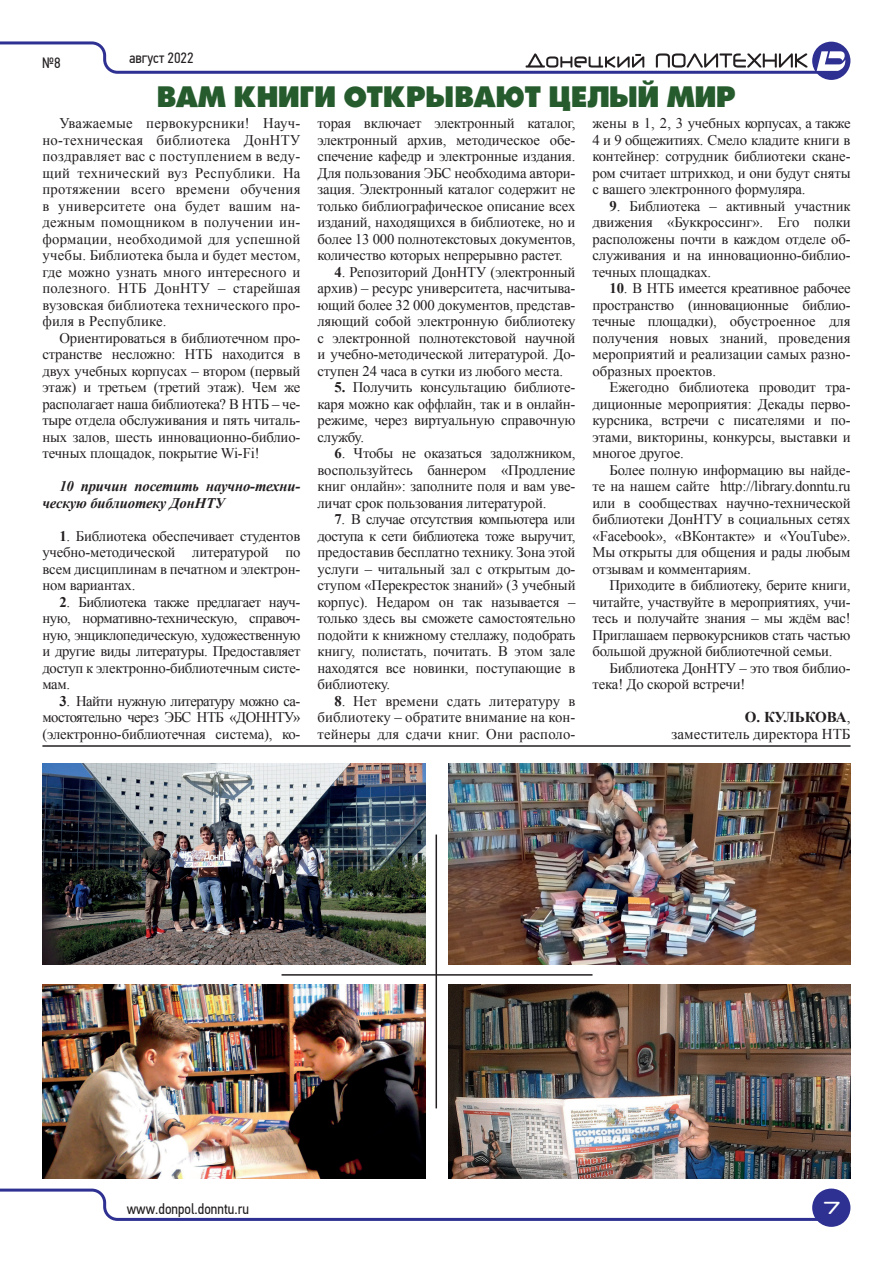
<style>
.page{position:relative;width:893px;height:1263px;background:#fff}
.page>*{position:absolute;margin:0;border:0;box-sizing:border-box;transform-origin:0 0}
.t1{font:31.5px "Futura Press Press";color:#265c2d}
.t2{font:500 19.5px "Neuropol";color:#fff}
.t3{font:15px/16.5px "Times New Roman";color:#231f20;text-align:right}
.t4{font:15px "PF Din Text Cond Pro";color:#231f20}
.t5{font:14.7px/16.5px "Times New Roman";letter-spacing:-.01em;color:#231f20;text-align:justify}
.t6{font:italic 700 14.7px/16.5px "Times New Roman";letter-spacing:-.01em;color:#231f20}
.s1{font-weight:700}
</style>
<div class="page">
<div style="left:812px;top:42px;width:38px;height:38px;background:#2e3092;border-radius:50%"></div>
<svg style="left:0;top:41px;width:845px;height:33px"></svg>
<div style="left:812px;top:1188px;width:38px;height:39px;background:#2e3092;border-radius:50%"></div>
<svg style="left:0;top:1188px;width:842px;height:33px"></svg>
<hr style="left:42px;top:745px;width:808px;height:2px;background:#231f20">
<img style="left:42px;top:763px;width:383px;height:202px">
<img style="left:448px;top:763px;width:402px;height:202px">
<img style="left:42px;top:984px;width:383px;height:195px">
<img style="left:448px;top:984px;width:403px;height:195px">
<hr style="left:436px;top:834px;width:1px;height:274px;background:#231f20">
<hr style="left:282px;top:974px;width:310px;height:2px;background:#231f20">
<p class="t4" style="left:42px;top:54px;width:20px">№8</p>
<p class="t4" style="left:129px;top:49px;width:66px">август 2022</p>
<h1 class="t1" style="left:157px;top:78px;width:581px">ВАМ КНИГИ ОТКРЫВАЮТ ЦЕЛЫЙ МИР</h1>
<p class="t5" style="left:42px;top:115px;width:260px;text-indent:17px">Уважаемые первокурсники! Науч&shy;но-техническая библиотека ДонНТУ поздравляет вас с поступлением в веду&shy;щий технический вуз Республики. На протяжении всего времени обучения в университете она будет вашим на&shy;дежным помощником в получении ин&shy;формации, необходимой для успешной учебы. Библиотека была и будет местом, где можно узнать много интересного и полезного. НТБ ДонНТУ – старейшая вузовская библиотека технического про&shy;филя в Республике.</p>
<p class="t5" style="left:42px;top:329px;width:260px;text-indent:17px">Ориентироваться в библиотечном про&shy;странстве несложно: НТБ находится в двух учебных корпусах – втором (первый этаж) и третьем (третий этаж). Чем же располагает наша библиотека? В НТБ – че&shy;тыре отдела обслуживания и пять читаль&shy;ных залов, шесть инновационно-библио&shy;течных площадок, покрытие Wi-Fi!</p>
<p class="t6" style="left:42px;top:478px;width:260px;text-indent:17px">10 причин посетить научно-техни&shy;ческую библиотеку ДонНТУ</p>
<p class="t5" style="left:42px;top:527px;width:260px;text-indent:17px"><span class="s1">1</span>. Библиотека обеспечивает студентов учебно-методической литературой по всем дисциплинам в печатном и электрон&shy;ном вариантах.</p>
<p class="t5" style="left:42px;top:593px;width:260px;text-indent:17px"><span class="s1">2</span>. Библиотека также предлагает науч&shy;ную, нормативно-техническую, справоч&shy;ную, энциклопедическую, художественную и другие виды литературы. Предоставляет доступ к электронно-библиотечным систе&shy;мам.</p>
<p class="t5" style="left:42px;top:692px;width:260px;text-indent:17px"><span class="s1">3</span>. Найти нужную литературу можно са&shy;мостоятельно через ЭБС НТБ «ДОННТУ» (электронно-библиотечная система), ко-</p>
<p class="t5" style="left:317px;top:115px;width:260px">торая включает электронный каталог, электронный архив, методическое обе&shy;спечение кафедр и электронные издания.<br>Для пользования ЭБС необходима автори&shy;зация. Электронный каталог содержит не только библиографическое описание всех изданий, находящихся в библиотеке, но и более 13 000 полнотекстовых документов, количество которых непрерывно растет.</p>
<p class="t5" style="left:317px;top:263px;width:260px;text-indent:17px"><span class="s1">4</span>. Репозиторий ДонНТУ (электронный архив) – ресурс университета, насчитыва&shy;ющий более 32 000 документов, представ&shy;ляющий собой электронную библиотеку с электронной полнотекстовой научной и учебно-методической литературой. До&shy;ступен 24 часа в сутки из любого места.</p>
<p class="t5" style="left:317px;top:379px;width:260px;text-indent:17px"><span class="s1">5.</span> Получить консультацию библиоте&shy;каря можно как оффлайн, так и в онлайн&shy;режиме, через виртуальную справочную службу.</p>
<p class="t5" style="left:317px;top:445px;width:260px;text-indent:17px"><span class="s1">6</span>. Чтобы не оказаться задолжником, воспользуйтесь баннером «Продление книг онлайн»: заполните поля и вам уве&shy;личат срок пользования литературой.</p>
<p class="t5" style="left:317px;top:511px;width:260px;text-indent:17px"><span class="s1">7</span>. В случае отсутствия компьютера или доступа к сети библиотека тоже выручит, предоставив бесплатно технику. Зона этой услуги – читальный зал с открытым до&shy;ступом «Перекресток знаний» (3 учебный корпус). Недаром он так называется – только здесь вы сможете самостоятельно подойти к книжному стеллажу, подобрать книгу, полистать, почитать. В этом зале находятся все новинки, поступающие в библиотеку.</p>
<p class="t5" style="left:317px;top:692px;width:260px;text-indent:17px"><span class="s1">8</span>. Нет времени сдать литературу в библиотеку – обратите внимание на кон&shy;тейнеры для сдачи книг. Они располо-</p>
<p class="t5" style="left:592px;top:115px;width:260px">жены в 1, 2, 3 учебных корпусах, а также 4 и 9 общежитиях. Смело кладите книги в контейнер: сотрудник библиотеки скане&shy;ром считает штрихкод, и они будут сняты с вашего электронного формуляра.</p>
<p class="t5" style="left:592px;top:197px;width:260px;text-indent:17px"><span class="s1">9</span>. Библиотека – активный участник движения «Буккроссинг». Его полки расположены почти в каждом отделе об&shy;служивания и на инновационно-библио&shy;течных площадках.</p>
<p class="t5" style="left:592px;top:280px;width:260px;text-indent:17px"><span class="s1">10</span>. В НТБ имеется креативное рабочее пространство (инновационные библио&shy;течные площадки), обустроенное для получения новых знаний, проведения мероприятий и реализации самых разно&shy;образных проектов.</p>
<p class="t5" style="left:592px;top:379px;width:260px;text-indent:17px">Ежегодно библиотека проводит тра&shy;диционные мероприятия: Декады перво&shy;курсника, встречи с писателями и по&shy;этами, викторины, конкурсы, выставки и многое другое.</p>
<p class="t5" style="left:592px;top:461px;width:260px;text-indent:17px">Более полную информацию вы найде&shy;те на нашем сайте http://library.donntu.ru или в сообществах научно-технической библиотеки ДонНТУ в социальных сетях «Facebook», «ВКонтакте» и «YouTube».<br>Мы открыты для общения и рады любым отзывам и комментариям.</p>
<p class="t5" style="left:592px;top:577px;width:260px;text-indent:17px">Приходите в библиотеку, берите книги, читайте, участвуйте в мероприятиях, учи&shy;тесь и получайте знания – мы ждём вас!<br>Приглашаем первокурсников стать частью большой дружной библиотечной семьи.</p>
<p class="t5" style="left:592px;top:659px;width:260px;text-indent:17px">Библиотека ДонНТУ – это твоя библио&shy;тека! До скорой встречи!</p>
<p class="t3" style="left:672px;top:709px;width:180px"><span class="s1">О. КУЛЬКОВА</span>, заместитель директора НТБ</p>
<p class="t4" style="left:127px;top:1200px;width:124px">www.donpol.donntu.ru</p>
<h2 class="t2" style="left:823px;top:1199px;width:19px">7</h2>
</div>
